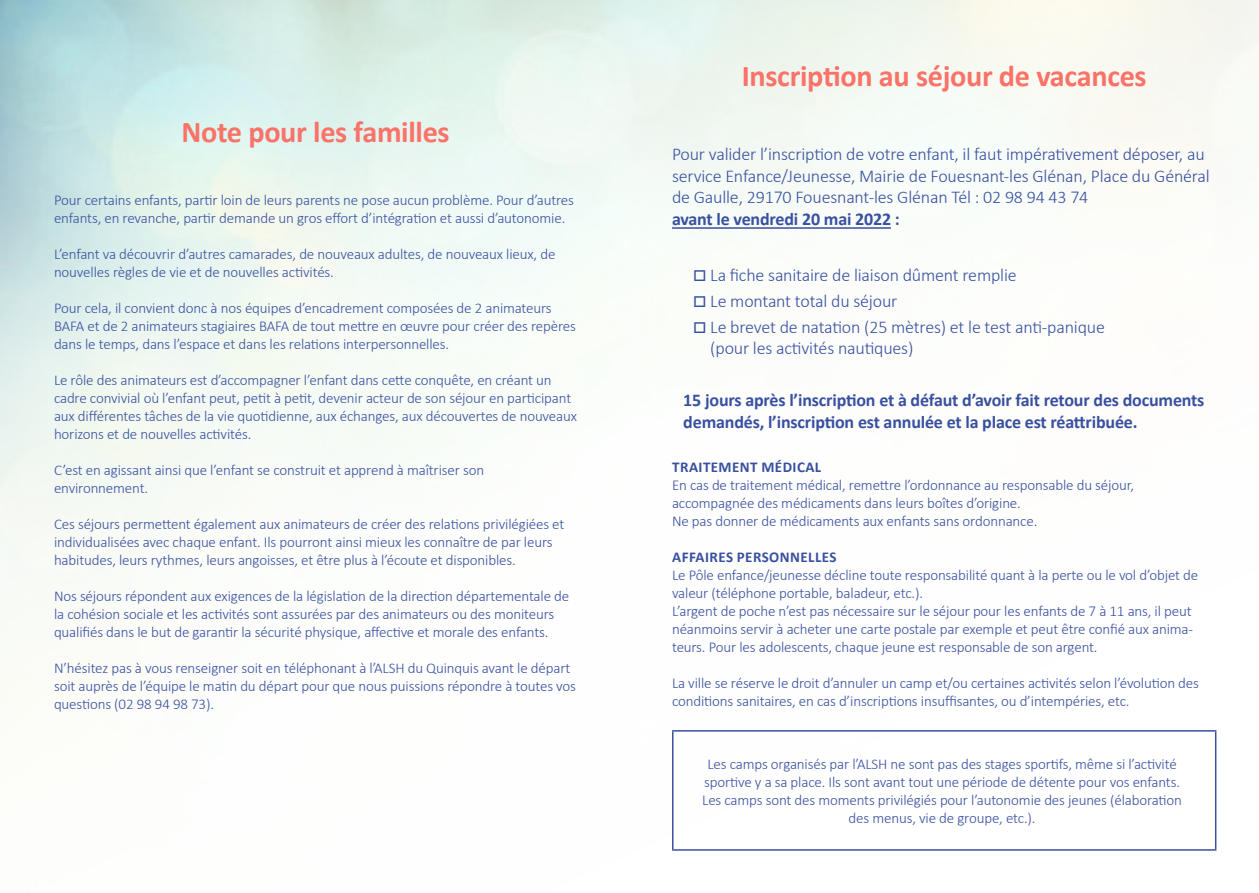
<style>
.page{position:relative;width:1259px;height:893px;background:#fff}
.page>*{position:absolute;margin:0;border:0;box-sizing:border-box;transform-origin:0 0}
.t1{font:700 30.3px "Calibri";letter-spacing:-.01em;color:#fa7268}
.Style_de_paragraphe{font:300 18px/21.6px "Calibri";letter-spacing:-.01em;color:#3850a0}
.Puces_carrées{font:700 18px/21.6px "Calibri";letter-spacing:-.01em;color:#3850a0}
.Style_de_paragraphe-2{font:300 15px/18px "Calibri";letter-spacing:-.01em;color:#3850a0}
.Style_de_paragraphe-3{font:700 15px "Calibri";letter-spacing:.03em;color:#3850a0}
.s1{font-weight:700}
</style>
<div class="page">
<hr style="left:672px;top:227px;width:219px;height:2px;background:#3850a0">
<hr style="left:672px;top:730px;width:544px;height:2px;background:#3850a0">
<hr style="left:672px;top:732px;width:1px;height:117px;background:#3850a0">
<hr style="left:1215px;top:732px;width:1px;height:117px;background:#3850a0">
<hr style="left:672px;top:849px;width:544px;height:2px;background:#3850a0">
<p class="t1" style="left:181px;top:110px;width:270px">Note pour les familles</p>
<p class="Style_de_paragraphe-2" style="left:54px;top:191px;width:521px">Pour certains enfants, partir loin de leurs parents ne pose aucun problème. Pour d’autres enfants, en revanche, partir demande un gros effort d’intégration et aussi d’autonomie.</p>
<p class="Style_de_paragraphe-2" style="left:54px;top:245px;width:503px">L’enfant va découvrir d’autres camarades, de nouveaux adultes, de nouveaux lieux, de</p>
<p class="Style_de_paragraphe-2" style="left:54px;top:263px;width:281px">nouvelles règles de vie et de nouvelles activités.</p>
<p class="Style_de_paragraphe-2" style="left:54px;top:299px;width:523px">Pour cela, il convient donc à nos équipes d’encadrement composées de 2 animateurs<br>BAFA et de 2 animateurs stagiaires BAFA de tout mettre en œuvre pour créer des repères dans le temps, dans l’espace et dans les relations interpersonnelles.</p>
<p class="Style_de_paragraphe-2" style="left:54px;top:371px;width:524px">Le rôle des animateurs est d’accompagner l’enfant dans cette conquête, en créant un cadre convivial où l’enfant peut, petit à petit, devenir acteur de son séjour en participant aux différentes tâches de la vie quotidienne, aux échanges, aux découvertes de nouveaux</p>
<p class="Style_de_paragraphe-2" style="left:54px;top:425px;width:199px">horizons et de nouvelles activités.</p>
<p class="Style_de_paragraphe-2" style="left:54px;top:461px;width:432px">C’est en agissant ainsi que l’enfant se construit et apprend à maîtriser son environnement.</p>
<p class="Style_de_paragraphe-2" style="left:54px;top:515px;width:512px">Ces séjours permettent également aux animateurs de créer des relations privilégiées et</p>
<p class="Style_de_paragraphe-2" style="left:54px;top:533px;width:500px">individualisées avec chaque enfant. Ils pourront ainsi mieux les connaître de par leurs habitudes, leurs rythmes, leurs angoisses, et être plus à l’écoute et disponibles.</p>
<p class="Style_de_paragraphe-2" style="left:54px;top:587px;width:517px">Nos séjours répondent aux exigences de la législation de la direction départementale de la cohésion sociale et les activités sont assurées par des animateurs ou des moniteurs qualifiés dans le but de garantir la sécurité physique, affective et morale des enfants.</p>
<p class="Style_de_paragraphe-2" style="left:54px;top:659px;width:523px">N’hésitez pas à vous renseigner soit en téléphonant à l’ALSH du Quinquis avant le départ soit auprès de l’équipe le matin du départ pour que nous puissions répondre à toutes vos questions (02 98 94 98 73).</p>
<p class="t1" style="left:742px;top:55px;width:406px">Inscription au séjour de vacances</p>
<p class="Style_de_paragraphe" style="left:672px;top:143px;width:539px">Pour valider l’inscription de votre enfant, il faut impérativement déposer, au service Enfance/Jeunesse, Mairie de Fouesnant-les Glénan, Place du Général de Gaulle, 29170 Fouesnant-les Glénan Tél : 02 98 94 43 74<br><span class="s1">avant le vendredi 20 mai 2022 :</span></p>
<p class="Style_de_paragraphe" style="left:693px;top:264px;width:325px">□ La fiche sanitaire de liaison dûment remplie</p>
<p class="Style_de_paragraphe" style="left:693px;top:290px;width:206px">□ Le montant total du séjour</p>
<p class="Style_de_paragraphe" style="left:710px;top:316px;width:396px;text-indent:-17px">□ Le brevet de natation (25 mètres) et le test anti-panique (pour les activités nautiques)</p>
<p class="Puces_carrées" style="left:683px;top:389px;width:523px">15 jours après l’inscription et à défaut d’avoir fait retour des documents demandés, l’inscription est annulée et la place est réattribuée.</p>
<p class="Style_de_paragraphe-3" style="left:672px;top:456px;width:150px">TRAITEMENT MÉDICAL</p>
<p class="Style_de_paragraphe-2" style="left:672px;top:476px;width:463px">En cas de traitement médical, remettre l’ordonnance au responsable du séjour,</p>
<p class="Style_de_paragraphe-2" style="left:672px;top:494px;width:350px">accompagnée des médicaments dans leurs boîtes d’origine.</p>
<p class="Style_de_paragraphe-2" style="left:672px;top:512px;width:367px">Ne pas donner de médicaments aux enfants sans ordonnance.</p>
<p class="Style_de_paragraphe-3" style="left:672px;top:546px;width:166px">AFFAIRES PERSONNELLES</p>
<p class="Style_de_paragraphe-2" style="left:672px;top:566px;width:528px">Le Pôle enfance/jeunesse décline toute responsabilité quant à la perte ou le vol d’objet de valeur (téléphone portable, baladeur, etc.).</p>
<p class="Style_de_paragraphe-2" style="left:672px;top:602px;width:522px;text-align:justify">L’argent de poche n’est pas nécessaire sur le séjour pour les enfants de 7 à 11 ans, il peut néanmoins servir à acheter une carte postale par exemple et peut être confié aux anima&shy;teurs. Pour les adolescents, chaque jeune est responsable de son argent.</p>
<p class="Style_de_paragraphe-2" style="left:672px;top:674px;width:528px">La ville se réserve le droit d’annuler un camp et/ou certaines activités selon l’évolution des conditions sanitaires, en cas d’inscriptions insuffisantes, ou d’intempéries, etc.</p>
<p class="Style_de_paragraphe-2" style="left:704px;top:755px;width:477px">Les camps organisés par l’ALSH ne sont pas des stages sportifs, même si l’activité sportive y a sa place. Ils sont avant tout une période de détente pour vos enfants.</p>
<p class="Style_de_paragraphe-2" style="left:702px;top:791px;width:481px;text-align:center">Les camps sont des moments privilégiés pour l’autonomie des jeunes (élaboration des menus, vie de groupe, etc.).</p>
</div>
